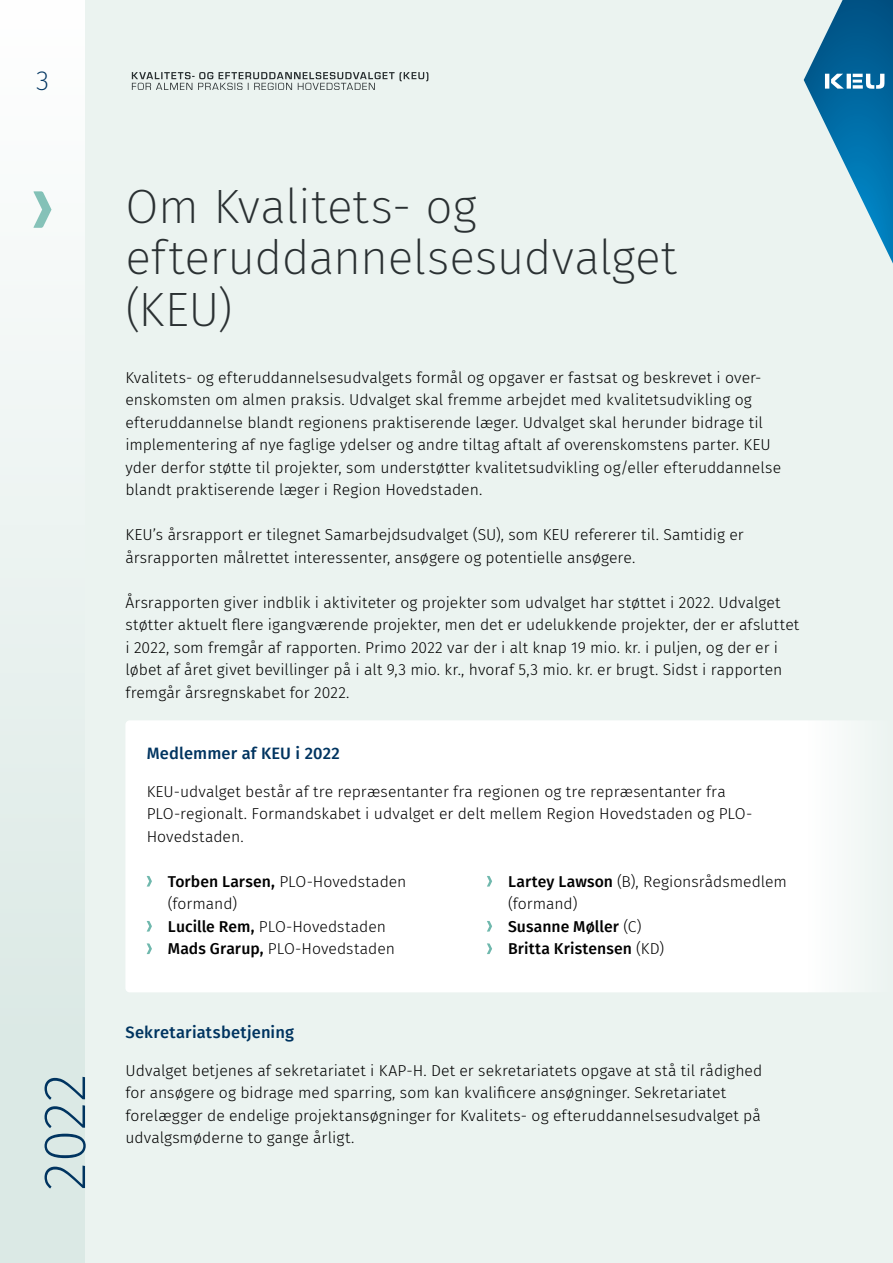
<style>
.page{position:relative;width:893px;height:1263px;background:#fff}
.page>*{position:absolute;margin:0;border:0;box-sizing:border-box;transform-origin:0 0}
.t1{font:200 60px "Fira Sans";color:#003460}
.Subhead{font:200 48px/51px "Fira Sans";letter-spacing:-.005em;color:#2a3032}
.t2{font:200 27px "Fira Sans";color:#003460}
.Tertiary{font:500 16.5px "Fira Sans";letter-spacing:.01em;color:#003460}
.Text{font:300 15.75px/22.5px "Fira Sans";color:#000}
.Bullets{font:300 15.75px "Fira Sans";color:#000}
.Bullets-2{font:500 15.75px "Fira Sans";letter-spacing:.005em;color:#000}
.s1{font-weight:500}
.s2{font-weight:300}
</style>
<div class="page">
<div style="left:85px;top:0;width:808px;height:1263px;background:#ebf3f0"></div>
<div style="left:125px;top:720px;width:683px;height:272px;background:#fff"></div>
<svg style="left:147px;top:876px;width:5px;height:10px"></svg>
<svg style="left:487px;top:876px;width:5px;height:10px"></svg>
<svg style="left:147px;top:921px;width:5px;height:10px"></svg>
<svg style="left:487px;top:921px;width:5px;height:10px"></svg>
<svg style="left:147px;top:943px;width:5px;height:11px"></svg>
<svg style="left:487px;top:943px;width:5px;height:11px"></svg>
<div style="left:0;top:0;width:85px;height:1263px;background:linear-gradient(to bottom,#fcfdfd,#d6e6e1)"></div>
<svg style="left:132px;top:72px;width:296px;height:18px"></svg>
<svg style="left:804px;top:0;width:89px;height:264px"></svg>
<h3 class="t2" style="left:36px;top:62px;width:15px">3</h3>
<h1 class="t1" style="left:22px;top:1191px;width:119px;rotate:-90deg">2022</h1>
<p class="Subhead" style="left:125px;top:181px;width:553px">Om Kvalitets- og efteruddannelsesudvalget (KEU)</p>
<p class="Text" style="left:125px;top:366px;width:657px">Kvalitets- og efteruddannelsesudvalgets formål og opgaver er fastsat og beskrevet i over&shy;enskomsten om almen praksis. Udvalget skal fremme arbejdet med kvalitetsudvikling og efteruddannelse blandt regionens praktiserende læger. Udvalget skal herunder bidrage til implementering af nye faglige ydelser og andre tiltag aftalt af overenskomstens parter. KEU yder derfor støtte til projekter, som understøtter kvalitetsudvikling og/eller efteruddannelse blandt praktiserende læger i Region Hovedstaden.</p>
<p class="Text" style="left:125px;top:523px;width:620px">KEU’s årsrapport er tilegnet Samarbejdsudvalget (SU), som KEU refererer til. Samtidig er årsrapporten målrettet interessenter, ansøgere og potentielle ansøgere.</p>
<p class="Text" style="left:125px;top:591px;width:675px">Årsrapporten giver indblik i aktiviteter og projekter som udvalget har støttet i 2022. Udvalget støtter aktuelt flere igangværende projekter, men det er udelukkende projekter, der er afsluttet i 2022, som fremgår af rapporten. Primo 2022 var der i alt knap 19 mio. kr. i puljen, og der er i løbet af året givet bevillinger på i alt 9,3 mio. kr., hvoraf 5,3 mio. kr. er brugt. Sidst i rapporten fremgår årsregnskabet for 2022.</p>
<p class="Tertiary" style="left:147px;top:740px;width:195px">Medlemmer af KEU i 2022</p>
<p class="Text" style="left:147px;top:780px;width:607px">KEU-udvalget består af tre repræsentanter fra regionen og tre repræsentanter fra<br>PLO-regionalt. Formandskabet i udvalget er delt mellem Region Hovedstaden og PLO-<br>Hovedstaden.</p>
<p class="Bullets" style="left:168px;top:870px;width:240px"><span class="s1">Torben Larsen,</span> PLO-Hovedstaden</p>
<p class="Bullets" style="left:508px;top:870px;width:280px"><span class="s1">Lartey Lawson</span> (B), Regionsrådsmedlem</p>
<p class="Bullets" style="left:168px;top:892px;width:71px">(formand)</p>
<p class="Bullets" style="left:508px;top:892px;width:71px">(formand)</p>
<p class="Bullets" style="left:168px;top:915px;width:220px"><span class="s1">Lucille Rem,</span> PLO-Hovedstaden</p>
<p class="Bullets-2" style="left:508px;top:913px;width:135px">Susanne Møller <span class="s2">(C)</span></p>
<p class="Bullets" style="left:168px;top:937px;width:229px"><span class="s1">Mads Grarup,</span> PLO-Hovedstaden</p>
<p class="Bullets-2" style="left:508px;top:936px;width:157px">Britta Kristensen <span class="s2">(KD)</span></p>
<p class="Tertiary" style="left:125px;top:1019px;width:170px">Sekretariatsbetjening</p>
<p class="Text" style="left:125px;top:1059px;width:638px">Udvalget betjenes af sekretariatet i KAP-H. Det er sekretariatets opgave at stå til rådighed for ansøgere og bidrage med sparring, som kan kvalificere ansøgninger. Sekretariatet forelægger de endelige projektansøgninger for Kvalitets- og efteruddannelsesudvalget på udvalgsmøderne to gange årligt.</p>
</div>
